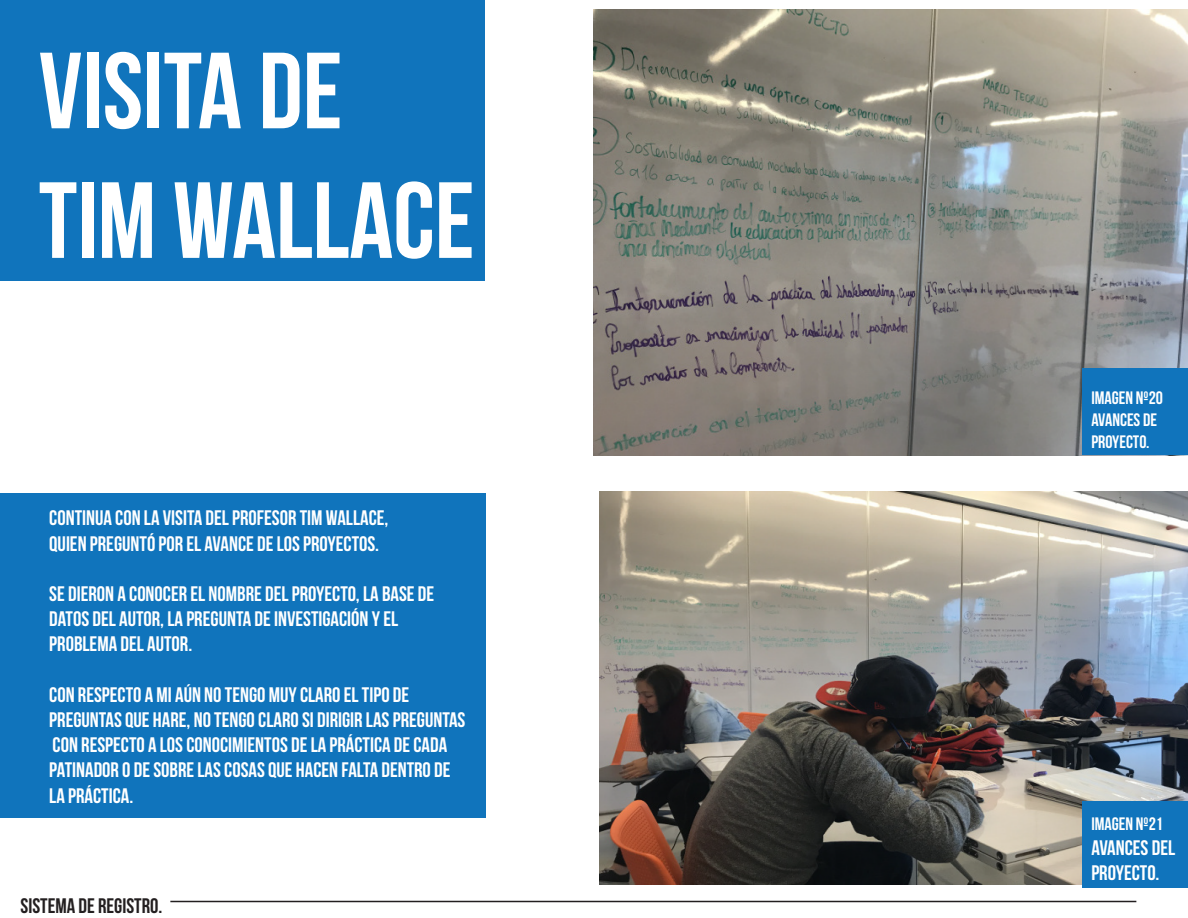
<style>
.page{position:relative;width:1188px;height:918px;background:#fff}
.page>*{position:absolute;margin:0;border:0;box-sizing:border-box;transform-origin:0 0}
.t1{font:108px/129.6px "Bebas Neue";color:#fff}
.t2{font:21px/25.2px "Bebas Neue";color:#fff}
.t3{font:21px "Bebas Neue";color:#231f20}
.t4{font:18px/21.6px "Bebas Neue";color:#fff}
</style>
<div class="page">
<div style="left:0;top:494px;width:486px;height:324px;background:#1074bc"></div>
<hr style="left:170px;top:901px;width:966px;height:1px;background:#231f20">
<img style="left:599px;top:492px;width:589px;height:392px">
<img style="left:594px;top:10px;width:594px;height:445px">
<div style="left:0;top:0;width:484px;height:280px;background:#1074bc"></div>
<div style="left:1082px;top:368px;width:106px;height:87px;background:#1074bc"></div>
<div style="left:1082px;top:801px;width:106px;height:87px;background:#1074bc"></div>
<h1 class="t1" style="left:39px;top:25px;width:437px">VISITA DE<br>TIM WALLACE</h1>
<p class="t2" style="left:49px;top:505px;width:341px">CONTINUA CON LA VISITA DEL PROFESOR TIM WALLACE,<br>QUIEN PREGUNTÓ POR EL AVANCE DE LOS PROYECTOS.</p>
<p class="t2" style="left:49px;top:581px;width:386px">SE DIERON A CONOCER EL NOMBRE DEL PROYECTO, LA BASE DE<br>DATOS DEL AUTOR, LA PREGUNTA DE INVESTIGACIÓN Y EL<br>PROBLEMA DEL AUTOR.</p>
<p class="t2" style="left:49px;top:682px;width:418px">CON RESPECTO A MI AÚN NO TENGO MUY CLARO EL TIPO DE PREGUNTAS QUE HARE, NO TENGO CLARO SI DIRIGIR LAS PREGUNTAS CON RESPECTO A LOS CONOCIMIENTOS DE LA PRÁCTICA DE CADA PATINADOR O DE SOBRE LAS COSAS QUE HACEN FALTA DENTRO DE LA PRÁCTICA.</p>
<p class="t3" style="left:21px;top:894px;width:143px">SISTEMA DE REGISTRO.</p>
<p class="t4" style="left:1091px;top:387px;width:73px">IMAGEN Nº20<br>AVANCES DE<br>PROYECTO.</p>
<p class="t4" style="left:1091px;top:813px;width:73px">IMAGEN Nº21</p>
<p class="t2" style="left:1091px;top:835px;width:85px">AVANCES DEL<br>PROYECTO.</p>
</div>
